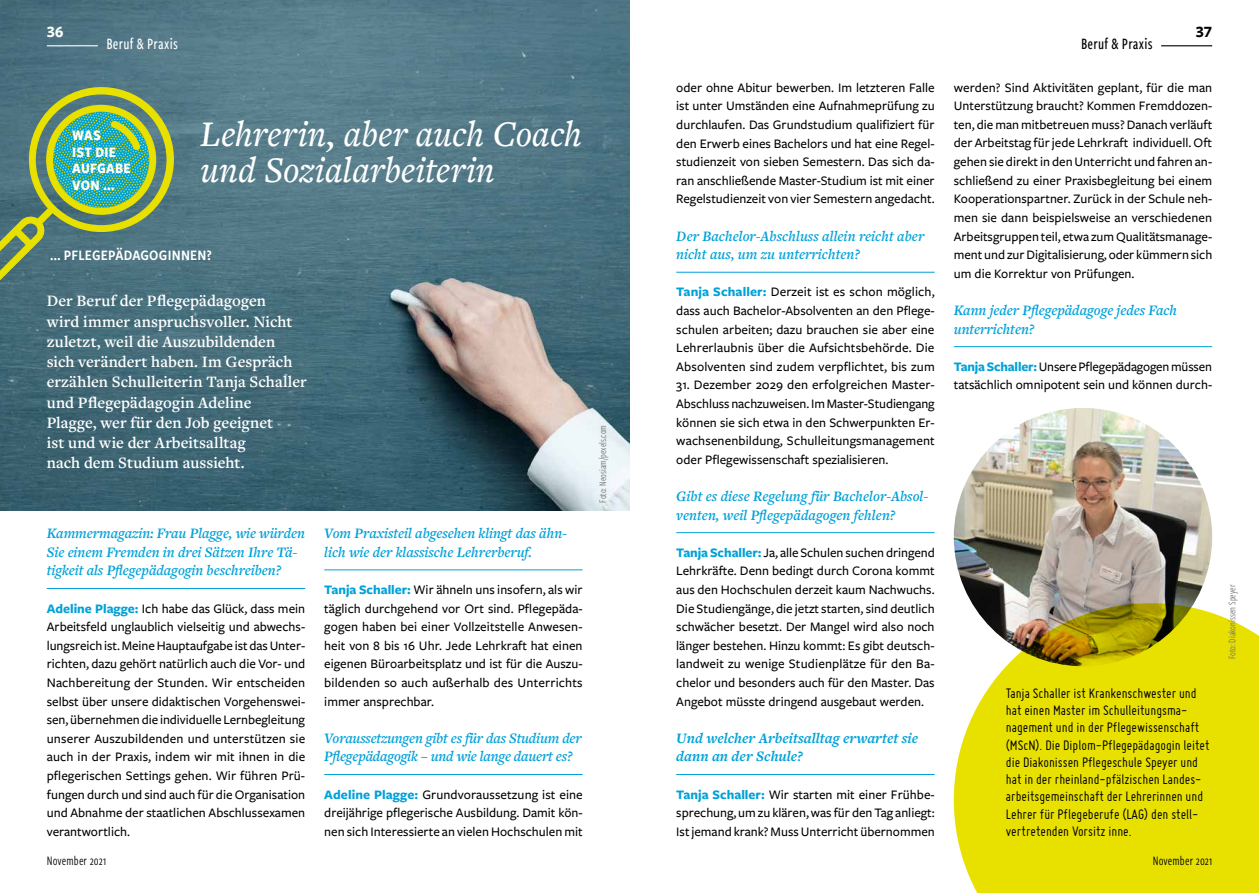
<style>
.page{position:relative;width:1259px;height:893px;background:#fff}
.page>*{position:absolute;margin:0;border:0;box-sizing:border-box;transform-origin:0 0}
.t1{font:italic 500 37.5px/36px "Freight Text Pro";letter-spacing:-.005em;color:#fff}
.t2{font:600 16.5px/20.2px "Freight Text Pro";letter-spacing:.005em;color:#fff}
.t3{font:500 16.5px "Freight Sans Cmp Pro";letter-spacing:.015em;color:#fff}
.t4{font:500 16.5px "Freight Sans Cmp Pro";letter-spacing:.015em;color:#000}
.t5{font:700 16.5px "Freight Sans Pro";color:#000}
.t6{font:700 16.5px "Freight Sans Pro";color:#fff}
.t7{font:italic 600 15px/18.6px "Freight Text Pro";letter-spacing:-.005em;color:#00a1d8}
.t8{font:15px/17.2px "Miso";color:#000}
.t9{font:italic 700 15px/18.6px "Freight Text Pro";color:#00a1d8}
.t10{font:700 15px/16.5px "Freight Sans Cnd Pro";letter-spacing:.02em;color:#fff}
.t11{font:15px "Freight Sans Cnd Pro Semi";letter-spacing:.015em;color:#fff}
.t12{font:500 13.5px/18.6px "Freight Sans Pro";color:#000;text-align:justify}
.t13{font:13.5px "Freight Sans Cmp Pro";letter-spacing:.01em;color:#000}
.t14{font:10.5px "Freight Sans Cmp Pro";color:#706f6f}
.s1{font-weight:700;color:#00a1d8}
</style>
<div class="page">
<img style="left:0;top:0;width:629px;height:510px">
<hr style="left:676px;top:272px;width:258px;height:1px;background:#00a1d8">
<hr style="left:676px;top:532px;width:258px;height:1px;background:#00a1d8">
<hr style="left:676px;top:774px;width:258px;height:1px;background:#00a1d8">
<img style="left:954px;top:408px;width:258px;height:258px;border-radius:129px">
<hr style="left:47px;top:588px;width:258px;height:1px;background:#00a1d8">
<hr style="left:324px;top:569px;width:259px;height:1px;background:#00a1d8">
<hr style="left:324px;top:774px;width:259px;height:1px;background:#00a1d8">
<svg style="left:0;top:79px;width:182px;height:222px;background:#618f72"></svg>
<hr style="left:954px;top:346px;width:258px;height:1px;background:#00a1d8">
<svg style="left:954px;top:603px;width:305px;height:290px;background:#e0d818"></svg>
<hr style="left:1161px;top:45px;width:51px;height:1px;background:#000">
<hr style="left:47px;top:45px;width:51px;height:1px;background:#fff">
<p class="t6" style="left:47px;top:20px;width:18px">36</p>
<p class="t3" style="left:106px;top:33px;width:73px">Beruf &amp; Praxis</p>
<p class="t4" style="left:1081px;top:33px;width:73px">Beruf &amp; Praxis</p>
<p class="t5" style="left:1195px;top:20px;width:18px">37</p>
<p class="t10" style="left:72px;top:126px;width:60px">WAS<br>IST DIE<br>AUFGABE<br>VON …</p>
<h1 class="t1" style="left:200px;top:114px;width:384px">Lehrerin, aber auch Coach und Sozialarbeiterin</h1>
<p class="t11" style="left:50px;top:245px;width:163px">… PFLEGEPÄDAGOGINNEN?</p>
<p class="t2" style="left:47px;top:290px;width:261px">Der Beruf der Pflegepädagogen<br>wird immer anspruchsvoller. Nicht zuletzt, weil die Auszubildenden sich verändert haben. Im Gespräch erzählen Schulleiterin Tanja Schaller und Pflegepädagogin Adeline<br>Plagge, wer für den Job geeignet<br>ist und wie der Arbeitsalltag<br>nach dem Studium aussieht.</p>
<p class="t7" style="left:47px;top:524px;width:260px">Kammermagazin: Frau Plagge, wie würden<br>Sie einem Fremden in drei Sätzen Ihre Tä&shy;tigkeit als Pflegepädagogin beschreiben?</p>
<p class="t12" style="left:47px;top:598px;width:260px"><span class="s1">Adeline Plagge:</span> Ich habe das Glück, dass mein Arbeitsfeld unglaublich vielseitig und abwechs&shy;lungsreich ist. Meine Hauptaufgabe ist das Unter&shy;richten, dazu gehört natürlich auch die Vor- und Nachbereitung der Stunden. Wir entscheiden selbst über unsere didaktischen Vorgehenswei&shy;sen, übernehmen die individuelle Lernbegleitung unserer Auszubildenden und unterstützen sie auch in der Praxis, indem wir mit ihnen in die pflegerischen Settings gehen. Wir führen Prü&shy;fungen durch und sind auch für die Organisation und Abnahme der staatlichen Abschlussexamen verantwortlich.</p>
<p class="t7" style="left:324px;top:524px;width:244px">Vom Praxisteil abgesehen klingt das ähn&shy;lich wie der klassische Lehrerberuf.</p>
<p class="t12" style="left:324px;top:580px;width:260px"><span class="s1">Tanja Schaller:</span> Wir ähneln uns insofern, als wir täglich durchgehend vor Ort sind. Pflegepäda&shy;gogen haben bei einer Vollzeitstelle Anwesen&shy;heit von 8 bis 16 Uhr. Jede Lehrkraft hat einen eigenen Büroarbeitsplatz und ist für die Auszu&shy;bildenden so auch außerhalb des Unterrichts immer ansprechbar.</p>
<p class="t7" style="left:324px;top:728px;width:259px">Voraussetzungen gibt es für das Studium der<br>Pflegepädagogik – und wie lange dauert es?</p>
<p class="t12" style="left:324px;top:784px;width:260px"><span class="s1">Adeline Plagge:</span> Grundvoraussetzung ist eine dreijährige pflegerische Ausbildung. Damit kön&shy;nen sich Interessierte an vielen Hochschulen mit</p>
<p class="t14" style="left:595px;top:502px;width:79px;rotate:-90deg">Foto: Neosiam/pexels.com</p>
<p class="t12" style="left:676px;top:77px;width:260px">oder ohne Abitur bewerben. Im letzteren Falle ist unter Umständen eine Aufnahmeprüfung zu durchlaufen. Das Grundstudium qualifiziert für den Erwerb eines Bachelors und hat eine Regel&shy;studienzeit von sieben Semestern. Das sich da&shy;ran anschließende Master-Studium ist mit einer Regelstudienzeit von vier Semestern angedacht.</p>
<p class="t7" style="left:676px;top:226px;width:250px">Der Bachelor-Abschluss allein reicht aber nicht aus, um zu unterrichten?</p>
<p class="t12" style="left:676px;top:282px;width:260px"><span class="s1">Tanja Schaller:</span> Derzeit ist es schon möglich, dass auch Bachelor-Absolventen an den Pflege&shy;schulen arbeiten; dazu brauchen sie aber eine Lehrerlaubnis über die Aufsichtsbehörde. Die Absolventen sind zudem verpflichtet, bis zum</p>
<p class="t12" style="left:676px;top:375px;width:260px">31. Dezember 2029 den erfolgreichen Master-Abschluss nachzuweisen. Im Master-Studiengang können sie sich etwa in den Schwerpunkten Er&shy;wachsenenbildung, Schulleitungsmanagement oder Pflegewissenschaft spezialisieren.</p>
<p class="t7" style="left:676px;top:486px;width:254px">Gibt es diese Regelung für Bachelor-Absol&shy;venten, weil Pflegepädagogen fehlen?</p>
<p class="t12" style="left:676px;top:542px;width:260px"><span class="s1">Tanja Schaller:</span> Ja, alle Schulen suchen dringend Lehrkräfte. Denn bedingt durch Corona kommt aus den Hochschulen derzeit kaum Nachwuchs.<br>Die Studiengänge, die jetzt starten, sind deutlich schwächer besetzt. Der Mangel wird also noch länger bestehen. Hinzu kommt: Es gibt deutsch&shy;landweit zu wenige Studienplätze für den Ba&shy;chelor und besonders auch für den Master. Das Angebot müsste dringend ausgebaut werden.</p>
<p class="t9" style="left:676px;top:728px;width:243px">Und welcher Arbeitsalltag erwartet sie dann an der Schule?</p>
<p class="t12" style="left:676px;top:784px;width:260px"><span class="s1">Tanja Schaller:</span> Wir starten mit einer Frühbe&shy;sprechung, um zu klären, was für den Tag anliegt:<br>Ist jemand krank? Muss Unterricht übernommen</p>
<p class="t12" style="left:954px;top:77px;width:260px">werden? Sind Aktivitäten geplant, für die man Unterstützung braucht? Kommen Fremddozen&shy;ten, die man mitbetreuen muss? Danach verläuft der Arbeitstag für jede Lehrkraft individuell. Oft gehen sie direkt in den Unterricht und fahren an&shy;schließend zu einer Praxisbegleitung bei einem Kooperationspartner. Zurück in der Schule neh&shy;men sie dann beispielsweise an verschiedenen Arbeitsgruppen teil, etwa zum Qualitätsmanage&shy;ment und zur Digitalisierung, oder kümmern sich um die Korrektur von Prüfungen.</p>
<p class="t7" style="left:954px;top:300px;width:225px">Kann jeder Pflegepädagoge jedes Fach unterrichten?</p>
<p class="t12" style="left:954px;top:356px;width:260px"><span class="s1">Tanja Schaller:</span> Unsere Pflegepädagogen müssen tatsächlich omnipotent sein und können durch-</p>
<p class="t8" style="left:1006px;top:684px;width:205px">Tanja Schaller ist Krankenschwester und hat einen Master im Schulleitungsma&shy;nagement und in der Pflegewissenschaft (MScN). Die Diplom-Pflegepädagogin leitet die Diakonissen Pflegeschule Speyer und hat in der rheinland-pfälzischen Landes&shy;arbeitsgemeinschaft der Lehrerinnen und Lehrer für Pflegeberufe (LAG) den stell&shy;vertretenden Vorsitz inne.</p>
<p class="t13" style="left:47px;top:852px;width:61px">November 2021</p>
<p class="t13" style="left:1152px;top:852px;width:61px">November 2021</p>
<p class="t14" style="left:1225px;top:659px;width:76px;rotate:-90deg">Foto: Diakonissen Speyer</p>
</div>
